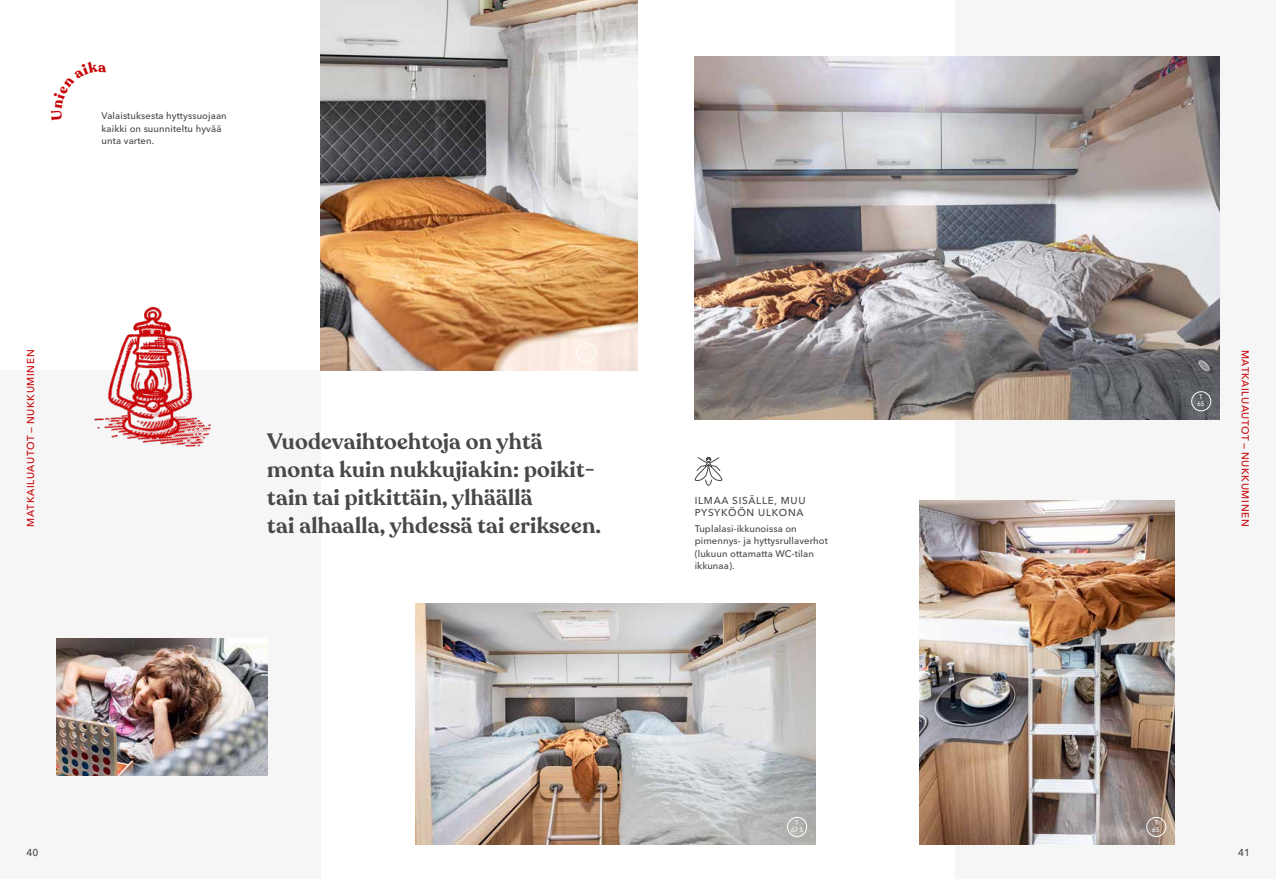
<style>
.page{position:relative;width:1276px;height:879px;background:#fff}
.page>*{position:absolute;margin:0;border:0;box-sizing:border-box;transform-origin:0 0}
.t1{font:600 22px/28px "Recoleta";letter-spacing:.01em;color:#484847}
.t2{font:500 10px "Avenir Next LT Pro";letter-spacing:.07em;color:#c80205}
.t3{font:500 10px/12.5px "Avenir Next LT Pro";letter-spacing:.07em;color:#484847}
.t4{font:500 9.5px/12.5px "Avenir Next LT Pro";letter-spacing:.01em;color:#484847}
.t5{font:500 6.3px/7px "Avenir Next LT Pro";letter-spacing:.01em;color:#fff;text-align:center}
</style>
<div class="page">
<div style="left:956px;top:0;width:320px;height:879px;background:#f6f6f6"></div>
<div style="left:0;top:370px;width:320px;height:509px;background:#f6f6f6"></div>
<img style="left:57px;top:638px;width:210px;height:137px">
<img style="left:919px;top:500px;width:255px;height:345px">
<img style="left:320px;top:0;width:318px;height:370px">
<img style="left:694px;top:57px;width:525px;height:362px">
<img style="left:416px;top:603px;width:399px;height:242px">
<div style="left:1191px;top:391px;width:20px;height:20px;border:1px solid #fff;border-radius:50%"></div>
<div style="left:1146px;top:817px;width:20px;height:19px;border:1px solid #fff;border-radius:50%"></div>
<div style="left:576px;top:343px;width:20px;height:19px;border:1px solid #fff;border-radius:50%"></div>
<div style="left:787px;top:817px;width:20px;height:19px;border:1px solid #fff;border-radius:50%"></div>
<img style="left:94px;top:306px;width:117px;height:141px">
<svg style="left:694px;top:457px;width:28px;height:29px"></svg>
<p class="t4" style="left:102px;top:110px;width:127px">Valaistuksesta hyttyssuojaan kaikki on suunniteltu hyvää unta varten.</p>
<p class="t2" style="left:25px;top:526px;width:178px;rotate:-90deg">MATKAILUAUTOT — NUKKUMINEN</p>
<p class="t2" style="left:1251px;top:349px;width:178px;rotate:90deg">MATKAILUAUTOT — NUKKUMINEN</p>
<p class="t5" style="left:1197px;top:393px;width:9px">T<br>65</p>
<h1 class="t1" style="left:267px;top:428px;width:335px">Vuodevaihtoehtoja on yhtä monta kuin nukkujiakin: poikit&shy;tain tai pitkittäin, ylhäällä<br>tai alhaalla, yhdessä tai erikseen.</h1>
<p class="t3" style="left:694px;top:494px;width:112px">ILMAA SISÄLLE, MUU<br>PYSYKÖÖN ULKONA</p>
<p class="t4" style="left:694px;top:522px;width:135px">Tuplalasi-ikkunoissa on pimennys- ja hyttysrullaverhot (lukuun ottamatta WC-tilan ikkunaa).</p>
<p class="t5" style="left:791px;top:819px;width:14px">T<br>67S</p>
<p class="t5" style="left:1152px;top:819px;width:9px">T<br>65</p>
<p class="t3" style="left:27px;top:846px;width:13px">40</p>
<p class="t3" style="left:1238px;top:846px;width:13px">41</p>
</div>
